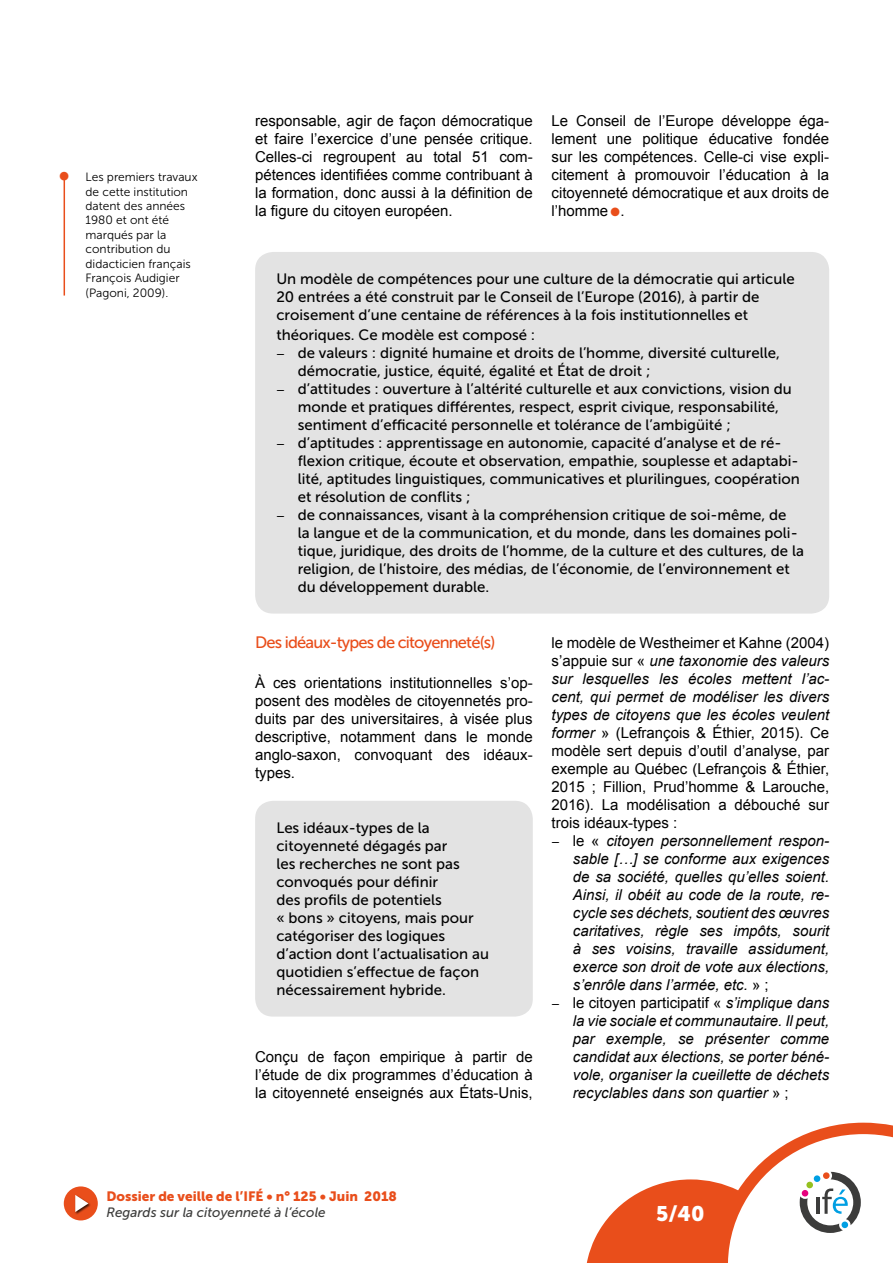
<style>
.page{position:relative;width:893px;height:1263px;background:#fff}
.page>*{position:absolute;margin:0;border:0;box-sizing:border-box;transform-origin:0 0}
.t1{font:21px "Museo Sans 900";color:#fff}
.Corps{font:16.5px "Museo Sans 500";letter-spacing:-.05em;color:#e94e1b}
.Encadré{font:15px/18px "Museo Sans 500";color:#000}
.Corps-2{font:15px/18px "Arial";color:#000;text-align:justify}
.t2{font:italic 15px/18px "Arial";color:#000;text-align:justify}
.t3{font:13.5px "Museo Sans 900";color:#e94e1b}
.t4{font:italic 13.5px "Museo Sans 500";color:#3c3c3b}
.t5{font:12px/14.4px "Museo Sans 300";color:#000}
.s1{color:#e94e1b}
.s2{font-style:italic}
.s3{font-style:normal}
</style>
<div class="page">
<div style="left:64px;top:1186px;width:34px;height:34px;background:#e94e1b;border-radius:50%"></div>
<div style="left:75px;top:1194px;width:17px;height:21px;background:#000;opacity:.75"></div>
<svg style="left:75px;top:1195px;width:13px;height:17px"></svg>
<svg style="left:587px;top:1123px;width:306px;height:140px"></svg>
<div style="left:806px;top:1181px;width:7px;height:7px;background:#95c11f;border-radius:50%"></div>
<div style="left:814px;top:1175px;width:6px;height:7px;background:#009fe3;border-radius:50%"></div>
<div style="left:823px;top:1172px;width:7px;height:7px;background:#e94e1b;border-radius:50%"></div>
<div style="left:841px;top:1221px;width:7px;height:7px;background:#009fe3;border-radius:50%"></div>
<div style="left:801px;top:1190px;width:7px;height:7px;background:#e6007d;border-radius:50%"></div>
<hr style="left:64px;top:180px;width:1px;height:116px;background:#e94e1b">
<div style="left:255px;top:252px;width:574px;height:361px;background:#e3e3e3;border-radius:18px"></div>
<div style="left:255px;top:801px;width:278px;height:215px;background:#e3e3e3;border-radius:18px"></div>
<p class="t5" style="left:86px;top:170px;width:114px">Les premiers travaux de cette institution datent des années<br>1980 et ont été marqués par la contribution du didacticien français<br>François Audigier (Pagoni, 2009).</p>
<p class="Corps-2" style="left:255px;top:112px;width:279px">responsable, agir de façon démocratique et faire l’exercice d’une pensée critique.<br>Celles-ci regroupent au total 51 com&shy;pétences identifiées comme contribuant à la formation, donc aussi à la définition de la figure du citoyen européen.</p>
<p class="Corps-2" style="left:551px;top:112px;width:279px">Le Conseil de l’Europe développe éga&shy;lement une politique éducative fondée sur les compétences. Celle-ci vise expli&shy;citement à promouvoir l’éducation à la citoyenneté démocratique et aux droits de l’homme <span class="s1">●</span>.</p>
<p class="Encadré" style="left:276px;top:270px;width:520px">Un modèle de compétences pour une culture de la démocratie qui articule<br>20 entrées a été construit par le Conseil de l’Europe (2016), à partir de croisement d’une centaine de références à la fois institutionnelles et</p>
<p class="Encadré" style="left:276px;top:326px;width:260px">théoriques. Ce modèle est composé :</p>
<p class="Encadré" style="left:298px;top:344px;width:484px;text-indent:-21px">− de valeurs : dignité humaine et droits de l’homme, diversité culturelle, démocratie, justice, équité, égalité et État de droit ;</p>
<p class="Encadré" style="left:298px;top:380px;width:495px;text-indent:-21px">− d’attitudes : ouverture à l’altérité culturelle et aux convictions, vision du monde et pratiques différentes, respect, esprit civique, responsabilité, sentiment d’efficacité personnelle et tolérance de l’ambigüité ;</p>
<p class="Encadré" style="left:298px;top:434px;width:504px;text-indent:-21px">− d’aptitudes : apprentissage en autonomie, capacité d’analyse et de ré&shy;flexion critique, écoute et observation, empathie, souplesse et adaptabi&shy;lité, aptitudes linguistiques, communicatives et plurilingues, coopération et résolution de conflits ;</p>
<p class="Encadré" style="left:298px;top:506px;width:508px;text-indent:-21px">− de connaissances, visant à la compréhension critique de soi-même, de<br>la langue et de la communication, et du monde, dans les domaines poli&shy;tique, juridique, des droits de l’homme, de la culture et des cultures, de la religion, de l’histoire, des médias, de l’économie, de l’environnement et du développement durable.</p>
<p class="Corps" style="left:255px;top:633px;width:242px">Des idéaux-types de citoyenneté(s)</p>
<p class="Corps-2" style="left:255px;top:673px;width:279px">À ces orientations institutionnelles s’op&shy;posent des modèles de citoyennetés pro&shy;duits par des universitaires, à visée plus descriptive, notamment dans le monde anglo-saxon, convoquant des idéaux&shy;types.</p>
<p class="Encadré" style="left:276px;top:819px;width:214px">Les idéaux-types de la citoyenneté dégagés par<br>les recherches ne sont pas convoqués pour définir<br>des profils de potentiels<br>« bons » citoyens, mais pour catégoriser des logiques d’action dont l’actualisation au quotidien s’effectue de façon nécessairement hybride.</p>
<p class="Corps-2" style="left:255px;top:1048px;width:279px">Conçu de façon empirique à partir de l’étude de dix programmes d’éducation à la citoyenneté enseignés aux États-Unis,</p>
<p class="Corps-2" style="left:551px;top:634px;width:279px">le modèle de Westheimer et Kahne (2004) s’appuie sur « <span class="s2">une taxonomie des valeurs sur lesquelles les écoles mettent l’ac&shy;cent, qui permet de modéliser les divers types de citoyens que les écoles veulent former</span> » (Lefrançois &amp; Éthier, 2015). Ce modèle sert depuis d’outil d’analyse, par exemple au Québec (Lefrançois &amp; Éthier, 2015 ; Fillion, Prud’homme &amp; Larouche, 2016). La modélisation a débouché sur trois idéaux-types :</p>
<p class="t2" style="left:573px;top:832px;width:258px;text-indent:-21px">− <span class="s3">le «</span> citoyen personnellement respon&shy;sable […] se conforme aux exigences de sa société, quelles qu’elles soient.<br>Ainsi, il obéit au code de la route, re&shy;cycle ses déchets, soutient des œuvres caritatives, règle ses impôts, sourit à ses voisins, travaille assidument, exerce son droit de vote aux élections, s’enrôle dans l’armée, etc. <span class="s3">» ;</span></p>
<p class="t2" style="left:573px;top:994px;width:258px;text-indent:-21px">− <span class="s3">le citoyen participatif «</span> s’implique dans la vie sociale et communautaire. Il peut, par exemple, se présenter comme candidat aux élections, se porter béné&shy;vole, organiser la cueillette de déchets recyclables dans son quartier <span class="s3">» ;</span></p>
<p class="t3" style="left:106px;top:1188px;width:292px">Dossier de veille de l’IFÉ • n° 125 • Juin 2018</p>
<p class="t4" style="left:106px;top:1205px;width:221px">Regards sur la citoyenneté à l’école</p>
<h1 class="t1" style="left:656px;top:1202px;width:50px">5/40</h1>
</div>
